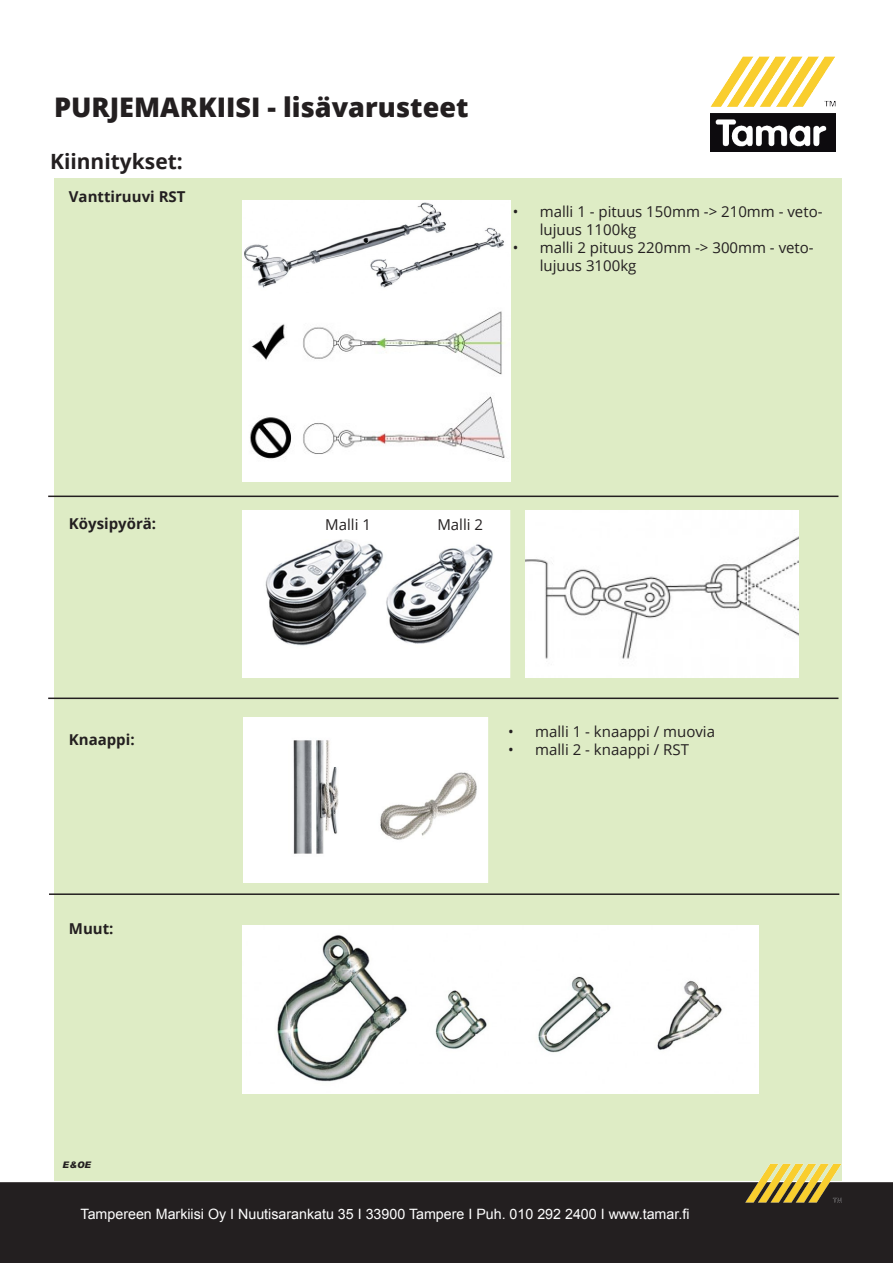
<style>
.page{position:relative;width:893px;height:1263px;background:#fff}
.page>*{position:absolute;margin:0;border:0;box-sizing:border-box;transform-origin:0 0}
.t1{font:800 27px "Open Sans";color:#231f20}
.t2{font:700 21px "Open Sans";color:#231f20}
.t3{font:15px/18px "Open Sans";color:#231f20}
.t4{font:700 15px "Open Sans";color:#231f20}
.t5{font:14.25px "Arial";color:#fff}
.t6{font:italic 900 9px "Arial";color:#231f20}
</style>
<div class="page">
<div style="left:54px;top:178px;width:787px;height:1003px;background:#deecc5"></div>
<div style="left:1px;top:1183px;width:891px;height:79px;background:#231f20"></div>
<div style="left:0;top:1182px;width:893px;height:81px;border:2px solid #231f20"></div>
<img style="left:746px;top:1162px;width:96px;height:41px">
<img style="left:710px;top:56px;width:126px;height:96px">
<hr style="left:48px;top:496px;width:790px;height:1px;background:#231f20">
<img style="left:243px;top:200px;width:267px;height:282px">
<img style="left:243px;top:511px;width:267px;height:166px">
<img style="left:243px;top:926px;width:516px;height:167px">
<img style="left:244px;top:717px;width:244px;height:166px">
<img style="left:525px;top:511px;width:274px;height:166px">
<hr style="left:48px;top:697px;width:790px;height:2px;background:#231f20">
<hr style="left:49px;top:893px;width:790px;height:2px;background:#231f20">
<p class="t1" style="left:54px;top:87px;width:416px">PURJEMARKIISI - lisävarusteet</p>
<p class="t2" style="left:50px;top:147px;width:134px">Kiinnitykset:</p>
<p class="t4" style="left:69px;top:185px;width:118px">Vanttiruuvi RST</p>
<p class="t4" style="left:69px;top:512px;width:89px">Köysipyörä:</p>
<p class="t4" style="left:69px;top:728px;width:67px">Knaappi:</p>
<p class="t4" style="left:69px;top:917px;width:46px">Muut:</p>
<p class="t6" style="left:63px;top:1159px;width:30px">E&amp;OE</p>
<p class="t3" style="left:540px;top:202px;width:284px;text-indent:-27px">• malli 1 - pituus 150mm -&gt; 210mm - veto&shy;lujuus 1100kg</p>
<p class="t3" style="left:540px;top:238px;width:275px;text-indent:-27px">• malli 2 pituus 220mm -&gt; 300mm - veto&shy;lujuus 3100kg</p>
<p class="t3" style="left:325px;top:516px;width:47px">Malli 1</p>
<p class="t3" style="left:437px;top:516px;width:47px">Malli 2</p>
<p class="t3" style="left:508px;top:722px;width:208px">• malli 1 - knaappi / muovia</p>
<p class="t3" style="left:508px;top:740px;width:182px">• malli 2 - knaappi / RST</p>
<p class="t5" style="left:81px;top:1205px;width:610px">Tampereen Markiisi Oy I Nuutisarankatu 35 I 33900 Tampere I Puh. 010 292 2400 I www.tamar.fi</p>
</div>
